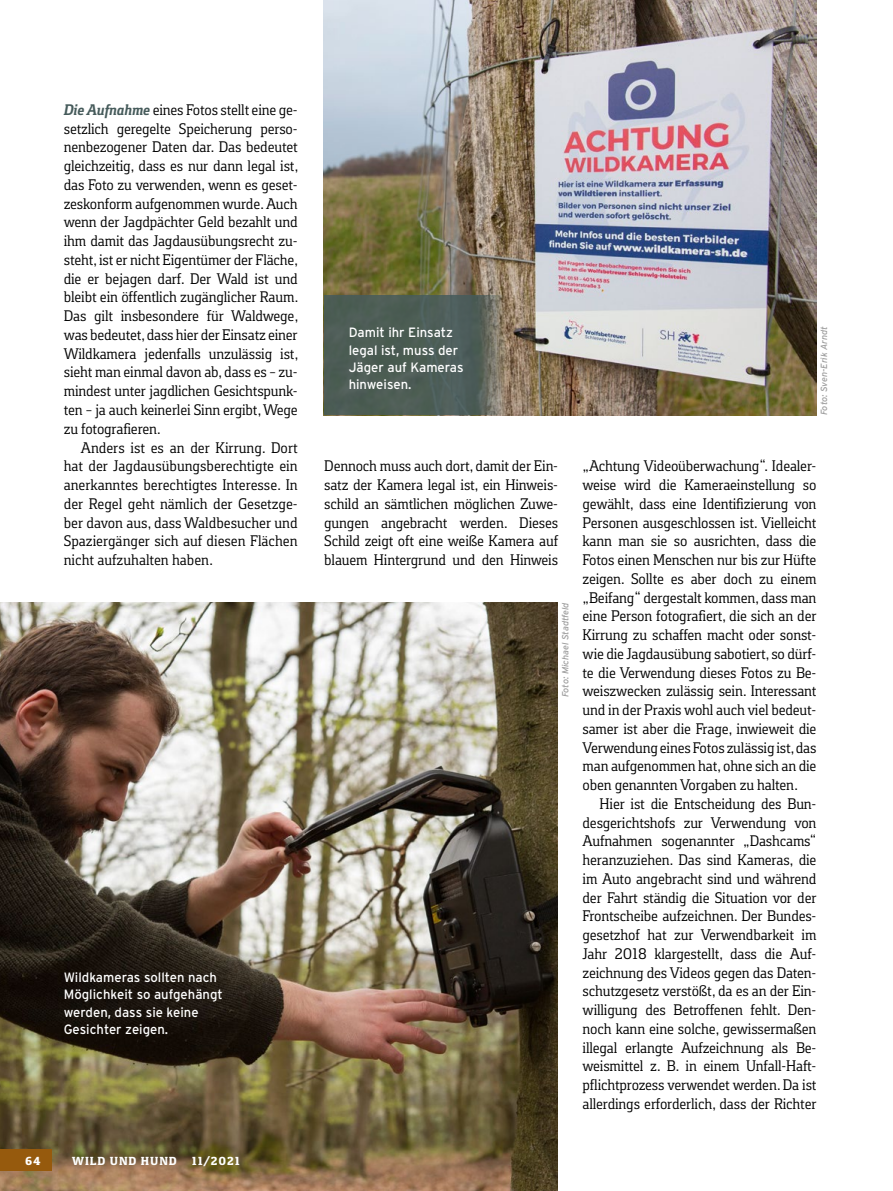
<style>
.page{position:relative;width:893px;height:1191px;background:#fff}
.page>*{position:absolute;margin:0;border:0;box-sizing:border-box;transform-origin:0 0}
.Artikel__Text_ohne_E{font:15.75px/18.8px "Foral Pro";letter-spacing:-.01em;color:#000;text-align:justify}
.Artikel__Text_Einzug{font:15.75px/18.8px "Foral Pro";letter-spacing:-.01em;color:#000;text-align:justify}
.Bildunterschrift_lin{font:13.5px/17.2px "Parey Interstate";color:#fff}
.Fuss__Abschnitt{font:800 12px "Foral Pro";letter-spacing:.075em;color:#fff}
.Fotonachweis{font:italic 9px "Parey Interstate";color:#9c9c9c}
.s1{font-weight:700;font-style:italic;color:#465b5b}
</style>
<div class="page">
<img style="left:323px;top:0;width:493px;height:415px">
<svg style="left:324px;top:296px;width:181px;height:119px;background:#526058"></svg>
<img style="left:0;top:602px;width:557px;height:589px">
<div style="left:0;top:1149px;width:51px;height:21px;background:#965a0d"></div>
<p class="Artikel__Text_ohne_E" style="left:64px;top:100px;width:236px"><span class="s1">Die Aufnahme</span> eines Fotos stellt eine ge&shy;setzlich geregelte Speicherung perso&shy;nenbezogener Daten dar. Das bedeutet gleichzeitig, dass es nur dann legal ist, das Foto zu verwenden, wenn es geset&shy;zeskonform aufgenommen wurde. Auch wenn der Jagdpächter Geld bezahlt und ihm damit das Jagdausübungsrecht zu&shy;steht, ist er nicht Eigentümer der Fläche, die er bejagen darf. Der Wald ist und bleibt ein öffentlich zugänglicher Raum.<br>Das gilt insbesondere für Waldwege, was bedeutet, dass hier der Einsatz einer Wildkamera jedenfalls unzulässig ist, sieht man einmal davon ab, dass es – zu&shy;mindest unter jagdlichen Gesichtspunk&shy;ten – ja auch keinerlei Sinn ergibt, Wege zu fotografieren.</p>
<p class="Artikel__Text_Einzug" style="left:64px;top:437px;width:235px;text-indent:17px">Anders ist es an der Kirrung. Dort hat der Jagdausübungsberechtigte ein anerkanntes berechtigtes Interesse. In der Regel geht nämlich der Gesetzge&shy;ber davon aus, dass Waldbesucher und Spaziergänger sich auf diesen Flächen nicht aufzuhalten haben.</p>
<p class="Bildunterschrift_lin" style="left:64px;top:968px;width:160px">Wildkameras sollten nach<br>Möglichkeit so aufgehängt werden, dass sie keine<br>Gesichter zeigen.</p>
<p class="Fuss__Abschnitt" style="left:25px;top:1154px;width:17px">64</p>
<p class="Fuss__Abschnitt" style="left:72px;top:1153px;width:106px">WILD UND HUND</p>
<p class="Fuss__Abschnitt" style="left:192px;top:1153px;width:49px">11/2021</p>
<p class="Bildunterschrift_lin" style="left:349px;top:324px;width:116px">Damit ihr Einsatz legal ist, muss der<br>Jäger auf Kameras hinweisen.</p>
<p class="Fotonachweis" style="left:819px;top:415px;width:90px;rotate:-90deg">Foto: Sven-Erik Arndt</p>
<p class="Artikel__Text_ohne_E" style="left:324px;top:456px;width:235px">Dennoch muss auch dort, damit der Ein&shy;satz der Kamera legal ist, ein Hinweis&shy;schild an sämtlichen möglichen Zuwe&shy;gungen angebracht werden. Dieses Schild zeigt oft eine weiße Kamera auf blauem Hintergrund und den Hinweis</p>
<p class="Fotonachweis" style="left:560px;top:697px;width:96px;rotate:-90deg">Foto: Michael Stadtfeld</p>
<p class="Artikel__Text_ohne_E" style="left:583px;top:456px;width:235px">„Achtung Videoüberwachung“. Idealer&shy;weise wird die Kameraeinstellung so gewählt, dass eine Identifizierung von Personen ausgeschlossen ist. Vielleicht kann man sie so ausrichten, dass die Fotos einen Menschen nur bis zur Hüfte zeigen. Sollte es aber doch zu einem „Beifang“ dergestalt kommen, dass man eine Person fotografiert, die sich an der Kirrung zu schaffen macht oder sonst&shy;wie die Jagdausübung sabotiert, so dürf&shy;te die Verwendung dieses Fotos zu Be&shy;weiszwecken zulässig sein. Interessant und in der Praxis wohl auch viel bedeut&shy;samer ist aber die Frage, inwieweit die Verwendung eines Fotos zulässig ist, das man aufgenommen hat, ohne sich an die oben genannten Vorgaben zu halten.</p>
<p class="Artikel__Text_Einzug" style="left:583px;top:794px;width:235px;text-indent:17px">Hier ist die Entscheidung des Bun&shy;desgerichtshofs zur Verwendung von Aufnahmen sogenannter „Dashcams“ heranzuziehen. Das sind Kameras, die im Auto angebracht sind und während der Fahrt ständig die Situation vor der Frontscheibe aufzeichnen. Der Bundes&shy;gesetzhof hat zur Verwendbarkeit im Jahr 2018 klargestellt, dass die Auf&shy;zeichnung des Videos gegen das Daten&shy;schutzgesetz verstößt, da es an der Ein&shy;willigung des Betroffenen fehlt. Den&shy;noch kann eine solche, gewissermaßen illegal erlangte Aufzeichnung als Be&shy;weismittel z. B. in einem Unfall-Haft&shy;pflichtprozess verwendet werden. Da ist allerdings erforderlich, dass der Richter</p>
</div>
